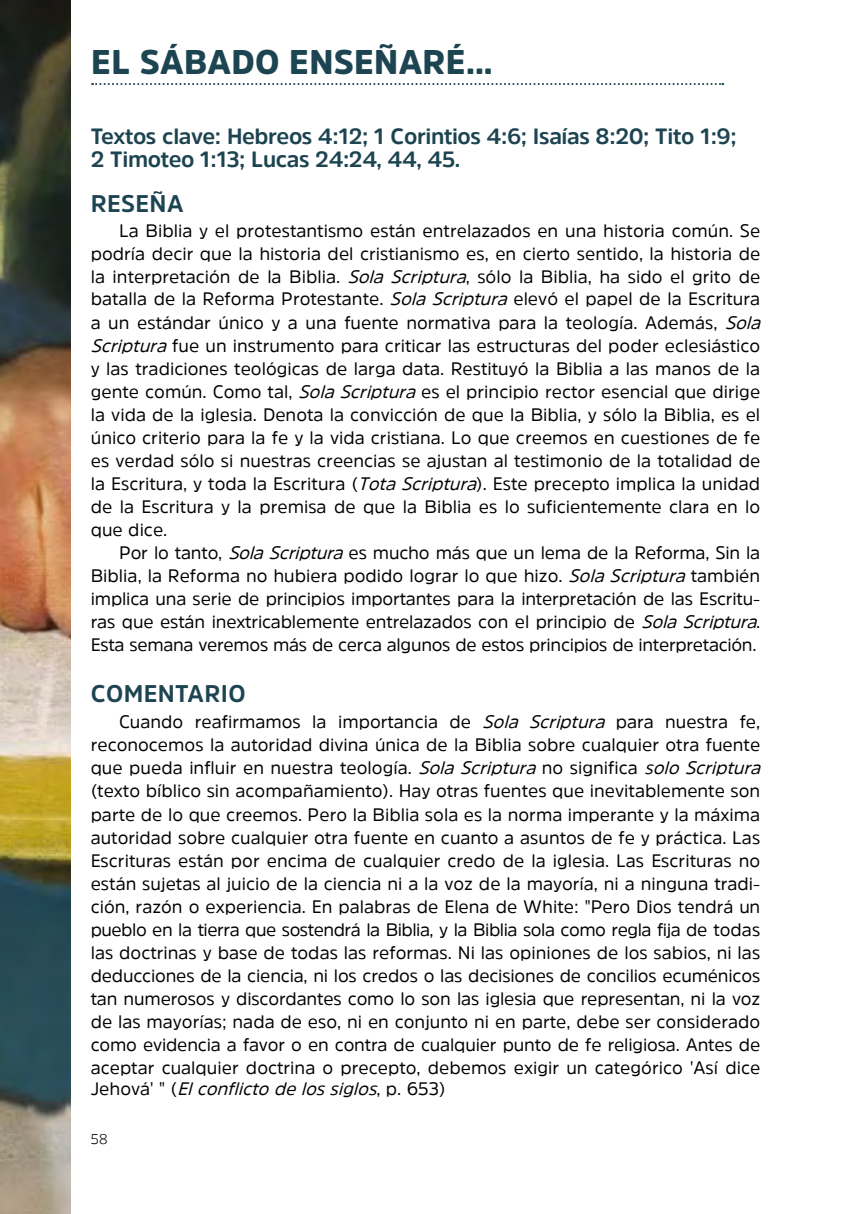
<style>
.page{position:relative;width:851px;height:1214px;background:#fff}
.page>*{position:absolute;margin:0;border:0;box-sizing:border-box;transform-origin:0 0}
.t1{font:900 34px "Amsi Pro";letter-spacing:.01em;color:#1d4451}
.t2{font:700 24px "Amsi Pro";letter-spacing:.015em;color:#1d4451}
.t3{font:700 22px/23px "Amsi Pro";letter-spacing:-.02em;color:#1d4451}
.t4{font:18px/23px "Amsi Pro";color:#000}
.t5{font:300 14px "Amsi Pro";color:#000}
.s1{font-style:italic}
</style>
<div class="page">
<svg style="left:92px;top:83px;width:631px;height:2px"></svg>
<img style="left:0;top:0;width:71px;height:1213px">
<h1 class="t1" style="left:91px;top:38px;width:403px">EL SÁBADO ENSEÑARÉ...</h1>
<p class="t3" style="left:91px;top:125px;width:647px">Textos clave: Hebreos 4:12; 1 Corintios 4:6; Isaías 8:20; Tito 1:9;<br>2 Timoteo 1:13; Lucas 24:24, 44, 45.</p>
<h2 class="t2" style="left:91px;top:187px;width:94px">RESEÑA</h2>
<p class="t4" style="left:91px;top:219px;width:671px;text-align:justify;text-indent:28px">La Biblia y el protestantismo están entrelazados en una historia común. Se podría decir que la historia del cristianismo es, en cierto sentido, la historia de la interpretación de la Biblia. <span class="s1">Sola Scriptura</span>, sólo la Biblia, ha sido el grito de batalla de la Reforma Protestante. <span class="s1">SolaScriptura</span>elevó el papel de la Escritura</p>
<p class="t4" style="left:91px;top:311px;width:677px">a un estándar único y a una fuente normativa para la teología. Además, <span class="s1">Sola Scriptura</span>fue un instrumento para criticar las estructuras del poder eclesiástico y las tradiciones teológicas de larga data. Restituyó la Biblia a las manos de la gente común. Como tal, <span class="s1">SolaScriptura</span>es el principio rector esencial que dirige la vida de la iglesia. Denota la convicción de que la Biblia, y sólo la Biblia, es el único criterio para la fe y la vida cristiana. Lo que creemos en cuestiones de fe es verdad sólo si nuestras creencias se ajustan al testimonio de la totalidad de la Escritura, y toda la Escritura (<span class="s1">TotaScriptura</span>). Este precepto implica la unidad de la Escritura y la premisa de que la Biblia es lo suficientemente clara en lo que dice.</p>
<p class="t4" style="left:91px;top:541px;width:673px;text-indent:28px">Por lo tanto, <span class="s1">SolaScriptura</span>es mucho más que un lema de la Reforma, Sin la Biblia, la Reforma no hubiera podido lograr lo que hizo. <span class="s1">SolaScriptura</span>también implica una serie de principios importantes para la interpretación de las Escritu&shy;ras que están inextricablemente entrelazados con el principio de <span class="s1">SolaScriptura</span>.<br>Esta semana veremos más de cerca algunos de estos principios de interpretación.</p>
<h2 class="t2" style="left:91px;top:676px;width:156px">COMENTARIO</h2>
<p class="t4" style="left:91px;top:710px;width:677px;text-indent:28px">Cuando reafirmamos la importancia de <span class="s1">Sola Scriptura</span> para nuestra fe, reconocemos la autoridad divina única de la Biblia sobre cualquier otra fuente que pueda influir en nuestra teología. <span class="s1">SolaScriptura</span>no significa <span class="s1">soloScriptura </span>(texto bíblico sin acompañamiento). Hay otras fuentes que inevitablemente son parte de lo que creemos. Pero la Biblia sola es la norma imperante y la máxima autoridad sobre cualquier otra fuente en cuanto a asuntos de fe y práctica. Las Escrituras están por encima de cualquier credo de la iglesia. Las Escrituras no están sujetas al juicio de la ciencia ni a la voz de la mayoría, ni a ninguna tradi&shy;ción, razón o experiencia. En palabras de Elena de White: "Pero Dios tendrá un pueblo en la tierra que sostendrá la Biblia, y la Biblia sola como regla fija de todas las doctrinas y base de todas las reformas. Ni las opiniones de los sabios, ni las deducciones de la ciencia, ni los credos o las decisiones de concilios ecuménicos tan numerosos y discordantes como lo son las iglesia que representan, ni la voz de las mayorías; nada de eso, ni en conjunto ni en parte, debe ser considerado como evidencia a favor o en contra de cualquier punto de fe religiosa. Antes de aceptar cualquier doctrina o precepto, debemos exigir un categórico 'Así dice J e h o v á ' " ( <span class="s1">Elconflictodelossiglos</span>, p . 6 5 3 )</p>
<p class="t5" style="left:91px;top:1128px;width:18px">58</p>
</div>
